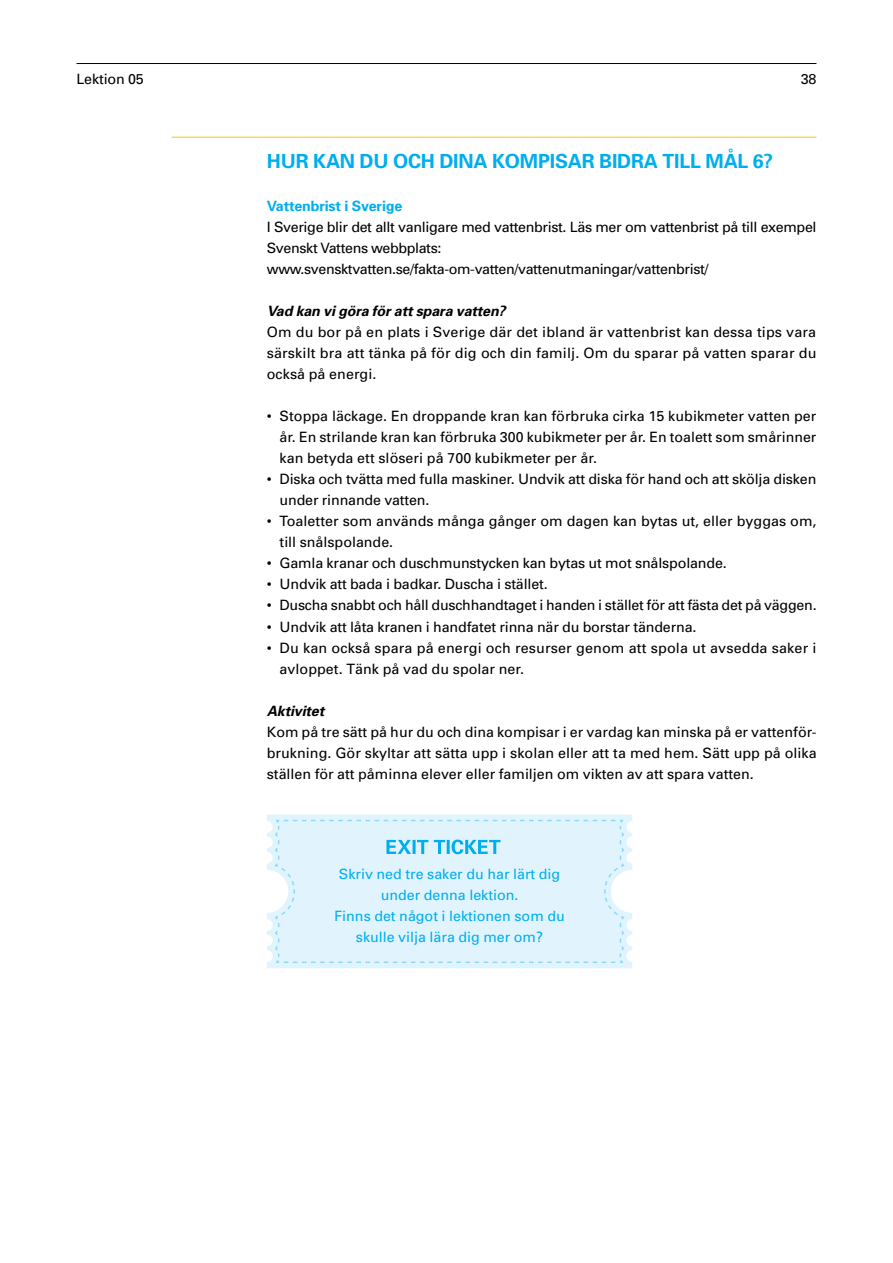
<style>
.page{position:relative;width:893px;height:1263px;background:#fff}
.page>*{position:absolute;margin:0;border:0;box-sizing:border-box;transform-origin:0 0}
.t1{font:700 19.5px "Univers";letter-spacing:-.01em;color:#00aeef}
.t2{font:14.25px/21px "Univers";letter-spacing:-.01em;color:#000}
.t3{font:14.25px/21px "Univers";color:#00aeef;text-align:center}
.t4{font:14.25px/21px "Univers";letter-spacing:.01em;color:#000}
.t5{font:italic 700 14.25px "Univers";letter-spacing:-.01em;color:#000}
.t6{font:700 14.25px "Univers";letter-spacing:-.01em;color:#00aeef}
</style>
<div class="page">
<hr style="left:77px;top:63px;width:739px;height:1px;background:#000">
<svg style="left:267px;top:814px;width:365px;height:154px;fill:#e1f4fd"></svg>
<div style="left:275px;top:820px;width:350px;height:143px;background:#e1f4fd"></div>
<hr style="left:172px;top:137px;width:644px;height:1px;background:#ffc20e">
<p class="t2" style="left:77px;top:68px;width:69px">Lektion 05</p>
<p class="t2" style="left:801px;top:68px;width:17px">38</p>
<h1 class="t1" style="left:267px;top:149px;width:508px">HUR KAN DU OCH DINA KOMPISAR BIDRA TILL MÅL 6?</h1>
<p class="t6" style="left:267px;top:196px;width:137px">Vattenbrist i Sverige</p>
<p class="t2" style="left:267px;top:216px;width:551px">I Sverige blir det allt vanligare med vattenbrist. Läs mer om vattenbrist på till exempel<br>Svenskt Vattens webbplats: www.svensktvatten.se/fakta-om-vatten/vattenutmaningar/vattenbrist/</p>
<p class="t5" style="left:267px;top:301px;width:240px">Vad kan vi göra för att spara vatten?</p>
<p class="t2" style="left:267px;top:321px;width:551px;text-align:justify">Om du bor på en plats i Sverige där det ibland är vattenbrist kan dessa tips vara särskilt bra att tänka på för dig och din familj. Om du sparar på vatten sparar du också på energi.</p>
<p class="t2" style="left:280px;top:405px;width:538px;text-align:justify;text-indent:-13px">• Stoppa läckage. En droppande kran kan förbruka cirka 15 kubikmeter vatten per år. En strilande kran kan förbruka 300 kubikmeter per år. En toalett som smårinner kan betyda ett slöseri på 700 kubikmeter per år.</p>
<p class="t2" style="left:280px;top:468px;width:538px;text-indent:-13px">• Diska och tvätta med fulla maskiner. Undvik att diska för hand och att skölja disken under rinnande vatten.</p>
<p class="t2" style="left:280px;top:510px;width:538px;text-indent:-13px">• Toaletter som används många gånger om dagen kan bytas ut, eller byggas om, till snålspolande.</p>
<p class="t2" style="left:267px;top:552px;width:461px">• Gamla kranar och duschmunstycken kan bytas ut mot snålspolande.</p>
<p class="t2" style="left:267px;top:574px;width:282px">• Undvik att bada i badkar. Duscha i stället.</p>
<p class="t2" style="left:267px;top:595px;width:551px">• Duscha snabbt och håll duschhandtaget i handen i stället för att fästa det på väggen.</p>
<p class="t2" style="left:267px;top:616px;width:431px">• Undvik att låta kranen i handfatet rinna när du borstar tänderna.</p>
<p class="t4" style="left:280px;top:637px;width:538px;text-indent:-13px">• Du kan också spara på energi och resurser genom att spola ut avsedda saker i avloppet. Tänk på vad du spolar ner.</p>
<p class="t5" style="left:267px;top:701px;width:59px">Aktivitet</p>
<p class="t2" style="left:267px;top:721px;width:551px;text-align:justify">Kom på tre sätt på hur du och dina kompisar i er vardag kan minska på er vattenför&shy;brukning. Gör skyltar att sätta upp i skolan eller att ta med hem. Sätt upp på olika ställen för att påminna elever eller familjen om vikten av att spara vatten.</p>
<p class="t3" style="left:334px;top:863px;width:232px">Skriv ned tre saker du har lärt dig under denna lektion.<br>Finns det något i lektionen som du skulle vilja lära dig mer om?</p>
</div>
